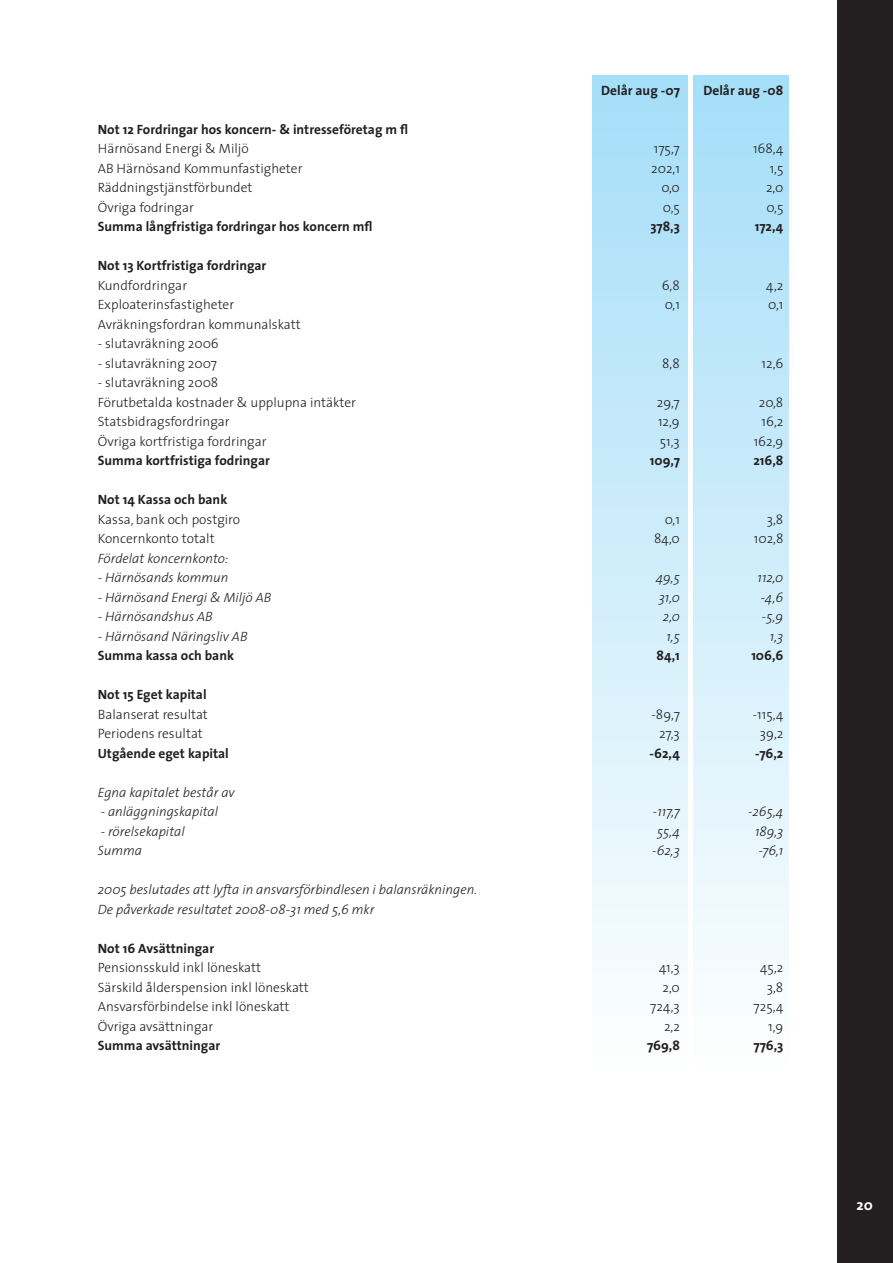
<style>
.page{position:relative;width:893px;height:1263px;background:#fff}
.page>*{position:absolute;margin:0;border:0;box-sizing:border-box;transform-origin:0 0}
.t1{font:700 15px "The Sans";color:#fff}
.Sifferdel{font:300 13.5px "The Sans";color:#231f20}
.Sifferdel-2{font:italic 300 13.5px "The Sans";color:#231f20}
.Sifferdel-3{font:700 13.5px "The Sans";color:#231f20}
</style>
<div class="page">
<div style="left:837px;top:0;width:56px;height:1263px;background:#231f20"></div>
<div style="left:693px;top:75px;width:95px;height:992px;background:linear-gradient(to bottom,#a4def8,#fdfefe)"></div>
<div style="left:592px;top:75px;width:95px;height:992px;background:linear-gradient(to bottom,#a4def8,#fdfefe)"></div>
<p class="Sifferdel-3" style="left:601px;top:79px;width:80px">Delår aug -07</p>
<p class="Sifferdel-3" style="left:703px;top:79px;width:81px">Delår aug -08</p>
<p class="Sifferdel-3" style="left:98px;top:118px;width:312px">Not 12 Fordringar hos koncern- &amp; intresseföretag m fl</p>
<p class="Sifferdel" style="left:98px;top:138px;width:152px">Härnösand Energi &amp; Miljö</p>
<p class="Sifferdel" style="left:654px;top:138px;width:27px">175,7</p>
<p class="Sifferdel" style="left:753px;top:138px;width:32px">168,4</p>
<p class="Sifferdel" style="left:98px;top:157px;width:206px">AB Härnösand Kommunfastigheter</p>
<p class="Sifferdel" style="left:651px;top:157px;width:30px">202,1</p>
<p class="Sifferdel" style="left:770px;top:157px;width:15px">1,5</p>
<p class="Sifferdel" style="left:98px;top:177px;width:156px">Räddningstjänstförbundet</p>
<p class="Sifferdel" style="left:661px;top:177px;width:20px">0,0</p>
<p class="Sifferdel" style="left:766px;top:177px;width:19px">2,0</p>
<p class="Sifferdel" style="left:98px;top:196px;width:98px">Övriga fodringar</p>
<p class="Sifferdel" style="left:663px;top:196px;width:18px">0,5</p>
<p class="Sifferdel" style="left:766px;top:196px;width:18px">0,5</p>
<p class="Sifferdel-3" style="left:98px;top:215px;width:276px">Summa långfristiga fordringar hos koncern mfl</p>
<p class="Sifferdel-3" style="left:650px;top:215px;width:31px">378,3</p>
<p class="Sifferdel-3" style="left:755px;top:215px;width:30px">172,4</p>
<p class="Sifferdel-3" style="left:98px;top:254px;width:170px">Not 13 Kortfristiga fordringar</p>
<p class="Sifferdel" style="left:98px;top:274px;width:91px">Kundfordringar</p>
<p class="Sifferdel" style="left:662px;top:274px;width:20px">6,8</p>
<p class="Sifferdel" style="left:766px;top:274px;width:19px">4,2</p>
<p class="Sifferdel" style="left:98px;top:294px;width:138px">Exploaterinsfastigheter</p>
<p class="Sifferdel" style="left:665px;top:294px;width:17px">0,1</p>
<p class="Sifferdel" style="left:768px;top:294px;width:17px">0,1</p>
<p class="Sifferdel" style="left:98px;top:313px;width:204px">Avräkningsfordran kommunalskatt</p>
<p class="Sifferdel" style="left:98px;top:333px;width:123px">- slutavräkning 2006</p>
<p class="Sifferdel" style="left:98px;top:352px;width:121px">- slutavräkning 2007</p>
<p class="Sifferdel" style="left:662px;top:352px;width:19px">8,8</p>
<p class="Sifferdel" style="left:762px;top:352px;width:23px">12,6</p>
<p class="Sifferdel" style="left:98px;top:372px;width:122px">- slutavräkning 2008</p>
<p class="Sifferdel" style="left:98px;top:391px;width:260px">Förutbetalda kostnader &amp; upplupna intäkter</p>
<p class="Sifferdel" style="left:657px;top:391px;width:25px">29,7</p>
<p class="Sifferdel" style="left:759px;top:391px;width:26px">20,8</p>
<p class="Sifferdel" style="left:98px;top:411px;width:133px">Statsbidragsfordringar</p>
<p class="Sifferdel" style="left:658px;top:411px;width:23px">12,9</p>
<p class="Sifferdel" style="left:762px;top:411px;width:23px">16,2</p>
<p class="Sifferdel" style="left:98px;top:430px;width:170px">Övriga kortfristiga fordringar</p>
<p class="Sifferdel" style="left:660px;top:430px;width:21px">51,3</p>
<p class="Sifferdel" style="left:754px;top:430px;width:31px">162,9</p>
<p class="Sifferdel-3" style="left:98px;top:449px;width:174px">Summa kortfristiga fodringar</p>
<p class="Sifferdel-3" style="left:650px;top:449px;width:31px">109,7</p>
<p class="Sifferdel-3" style="left:753px;top:449px;width:31px">216,8</p>
<p class="Sifferdel-3" style="left:98px;top:488px;width:131px">Not 14 Kassa och bank</p>
<p class="Sifferdel" style="left:98px;top:508px;width:144px">Kassa, bank och postgiro</p>
<p class="Sifferdel" style="left:665px;top:508px;width:17px">0,1</p>
<p class="Sifferdel" style="left:767px;top:508px;width:18px">3,8</p>
<p class="Sifferdel" style="left:98px;top:528px;width:118px">Koncernkonto totalt</p>
<p class="Sifferdel" style="left:654px;top:528px;width:27px">84,0</p>
<p class="Sifferdel" style="left:754px;top:528px;width:31px">102,8</p>
<p class="Sifferdel-2" style="left:98px;top:547px;width:132px">Fördelat koncernkonto:</p>
<p class="Sifferdel-2" style="left:98px;top:567px;width:132px">- Härnösands kommun</p>
<p class="Sifferdel-2" style="left:656px;top:567px;width:25px">49,5</p>
<p class="Sifferdel-2" style="left:758px;top:567px;width:27px">112,0</p>
<p class="Sifferdel-2" style="left:98px;top:586px;width:175px">- Härnösand Energi &amp; Miljö AB</p>
<p class="Sifferdel-2" style="left:659px;top:586px;width:23px">31,0</p>
<p class="Sifferdel-2" style="left:761px;top:586px;width:24px">-4,6</p>
<p class="Sifferdel-2" style="left:98px;top:606px;width:116px">- Härnösandshus AB</p>
<p class="Sifferdel-2" style="left:663px;top:606px;width:18px">2,0</p>
<p class="Sifferdel-2" style="left:762px;top:606px;width:23px">-5,9</p>
<p class="Sifferdel-2" style="left:98px;top:625px;width:151px">- Härnösand Näringsliv AB</p>
<p class="Sifferdel-2" style="left:666px;top:625px;width:15px">1,5</p>
<p class="Sifferdel-2" style="left:770px;top:625px;width:15px">1,3</p>
<p class="Sifferdel-3" style="left:98px;top:644px;width:138px">Summa kassa och bank</p>
<p class="Sifferdel-3" style="left:656px;top:644px;width:25px">84,1</p>
<p class="Sifferdel-3" style="left:751px;top:644px;width:33px">106,6</p>
<p class="Sifferdel-3" style="left:98px;top:683px;width:110px">Not 15 Eget kapital</p>
<p class="Sifferdel" style="left:98px;top:703px;width:112px">Balanserat resultat</p>
<p class="Sifferdel" style="left:651px;top:703px;width:30px">-89,7</p>
<p class="Sifferdel" style="left:753px;top:703px;width:32px">-115,4</p>
<p class="Sifferdel" style="left:98px;top:723px;width:107px">Periodens resultat</p>
<p class="Sifferdel" style="left:659px;top:723px;width:22px">27,3</p>
<p class="Sifferdel" style="left:760px;top:723px;width:25px">39,2</p>
<p class="Sifferdel-3" style="left:98px;top:742px;width:133px">Utgående eget kapital</p>
<p class="Sifferdel-3" style="left:650px;top:742px;width:32px">-62,4</p>
<p class="Sifferdel-3" style="left:755px;top:742px;width:30px">-76,2</p>
<p class="Sifferdel-2" style="left:98px;top:781px;width:138px">Egna kapitalet består av</p>
<p class="Sifferdel-2" style="left:101px;top:801px;width:119px">- anläggningskapital</p>
<p class="Sifferdel-2" style="left:653px;top:801px;width:29px">-117,7</p>
<p class="Sifferdel-2" style="left:748px;top:801px;width:37px">-265,4</p>
<p class="Sifferdel-2" style="left:101px;top:820px;width:86px">- rörelsekapital</p>
<p class="Sifferdel-2" style="left:657px;top:820px;width:24px">55,4</p>
<p class="Sifferdel-2" style="left:755px;top:820px;width:30px">189,3</p>
<p class="Sifferdel-2" style="left:98px;top:840px;width:46px">Summa</p>
<p class="Sifferdel-2" style="left:652px;top:840px;width:29px">-62,3</p>
<p class="Sifferdel-2" style="left:759px;top:840px;width:26px">-76,1</p>
<p class="Sifferdel-2" style="left:98px;top:879px;width:381px">2005 beslutades att lyfta in ansvarsförbindlesen i balansräkningen.</p>
<p class="Sifferdel-2" style="left:98px;top:898px;width:278px">De påverkade resultatet 2008-08-31 med 5,6 mkr</p>
<p class="Sifferdel-3" style="left:98px;top:937px;width:118px">Not 16 Avsättningar</p>
<p class="Sifferdel" style="left:98px;top:957px;width:165px">Pensionsskuld inkl löneskatt</p>
<p class="Sifferdel" style="left:659px;top:957px;width:22px">41,3</p>
<p class="Sifferdel" style="left:760px;top:957px;width:25px">45,2</p>
<p class="Sifferdel" style="left:98px;top:976px;width:213px">Särskild ålderspension inkl löneskatt</p>
<p class="Sifferdel" style="left:663px;top:976px;width:19px">2,0</p>
<p class="Sifferdel" style="left:767px;top:976px;width:18px">3,8</p>
<p class="Sifferdel" style="left:98px;top:996px;width:193px">Ansvarsförbindelse inkl löneskatt</p>
<p class="Sifferdel" style="left:650px;top:996px;width:31px">724,3</p>
<p class="Sifferdel" style="left:754px;top:996px;width:31px">725,4</p>
<p class="Sifferdel" style="left:98px;top:1015px;width:117px">Övriga avsättningar</p>
<p class="Sifferdel" style="left:664px;top:1015px;width:17px">2,2</p>
<p class="Sifferdel" style="left:768px;top:1015px;width:17px">1,9</p>
<p class="Sifferdel-3" style="left:98px;top:1034px;width:124px">Summa avsättningar</p>
<p class="Sifferdel-3" style="left:647px;top:1034px;width:34px">769,8</p>
<p class="Sifferdel-3" style="left:753px;top:1034px;width:31px">776,3</p>
<p class="t1" style="left:856px;top:1192px;width:18px">20</p>
</div>
